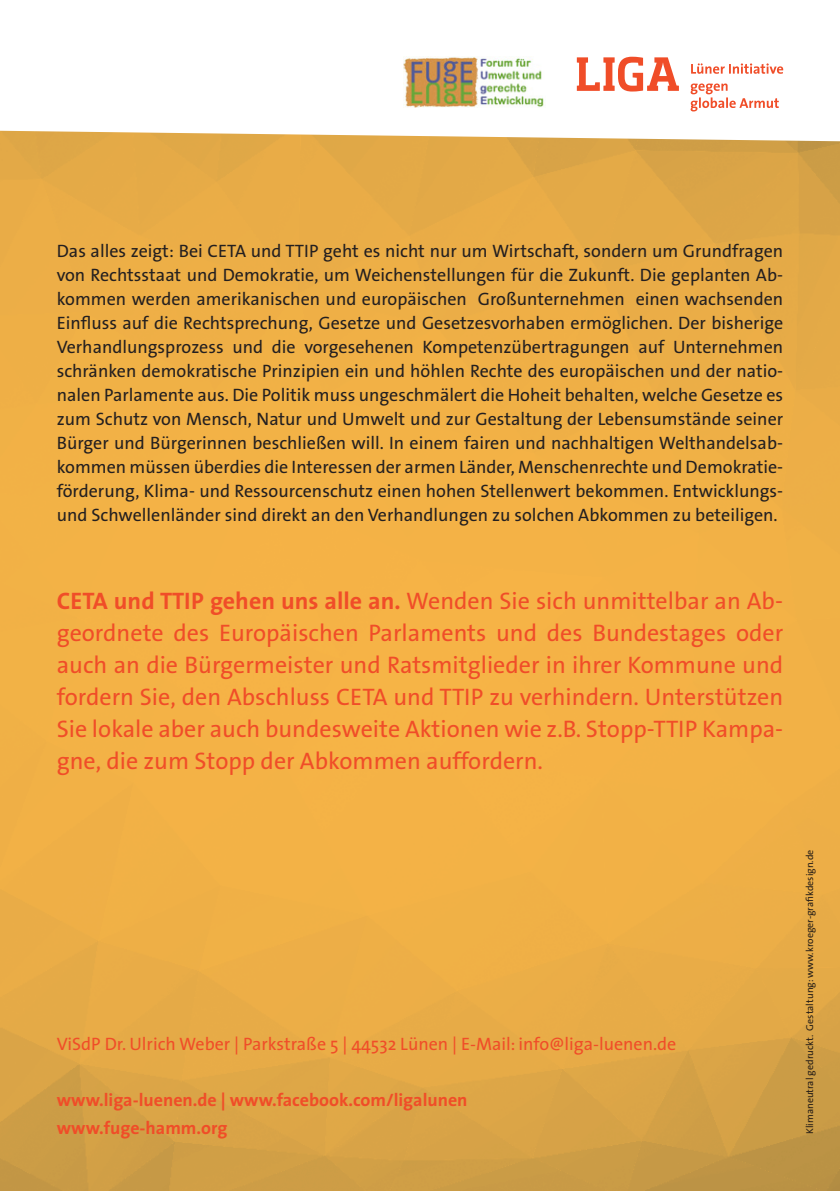
<style>
.page{position:relative;width:840px;height:1191px;background:#fff}
.page>*{position:absolute;margin:0;border:0;box-sizing:border-box;transform-origin:0 0}
.t1{font:24px/32px "The Sans B5 Plain";color:#f04d28;text-align:justify}
.t2{font:18px/24px "The Sans B5 Plain";color:#231f20;text-align:justify}
.t3{font:18px "The Sans";color:#f04d28}
.t4{font:700 18px "The Sans";color:#f04d28}
.t5{font:10px "The Sans";color:#251d17}
.s1{font-family:"The Sans B7";font-weight:700}
</style>
<div class="page">
<img style="left:0;top:141px;width:839px;height:1050px">
<svg style="left:0;top:56px;width:814px;height:85px"></svg>
<svg style="left:690px;top:83px;width:88px;height:28px"></svg>
<svg style="left:690px;top:63px;width:92px;height:11px"></svg>
<svg style="left:576px;top:57px;width:102px;height:35px"></svg>
<img style="left:403px;top:57px;width:142px;height:51px">
<p class="t2" style="left:57px;top:239px;width:727px">Das alles zeigt: Bei CETA und TTIP geht es nicht nur um Wirtschaft, sondern um Grundfragen von Rechtsstaat und Demokratie, um Weichenstellungen für die Zukunft. Die geplanten Ab&shy;kommen werden amerikanischen und europäischen Großunternehmen einen wachsenden Einfluss auf die Rechtsprechung, Gesetze und Gesetzesvorhaben ermöglichen. Der bisherige Verhandlungsprozess und die vorgesehenen Kompetenzübertragungen auf Unternehmen schränken demokratische Prinzipien ein und höhlen Rechte des europäischen und der natio&shy;nalen Parlamente aus. Die Politik muss ungeschmälert die Hoheit behalten, welche Gesetze es zum Schutz von Mensch, Natur und Umwelt und zur Gestaltung der Lebensumstände seiner Bürger und Bürgerinnen beschließen will. In einem fairen und nachhaltigen Welthandelsab&shy;kommen müssen überdies die Interessen der armen Länder, Menschenrechte und Demokratie&shy;förderung, Klima- und Ressourcenschutz einen hohen Stellenwert bekommen. Entwicklungs&shy;und Schwellenländer sind direkt an den Verhandlungen zu solchen Abkommen zu beteiligen.</p>
<p class="t1" style="left:57px;top:585px;width:727px"><span class="s1">CETA und TTIP gehen uns alle an.</span> Wenden Sie sich unmittelbar an Ab&shy;geordnete des Europäischen Parlaments und des Bundestages oder auch an die Bürgermeister und Ratsmitglieder in ihrer Kommune und fordern Sie, den Abschluss CETA und TTIP zu verhindern. Unterstützen Sie lokale aber auch bundesweite Aktionen wie z.B. Stopp-TTIP Kampa&shy;gne, die zum Stopp der Abkommen auffordern.</p>
<p class="t3" style="left:57px;top:1029px;width:621px">ViSdP Dr. Ulrich Weber | Parkstraße 5 | 44532 Lünen | E-Mail: info@liga-luenen.de</p>
<p class="t4" style="left:57px;top:1085px;width:412px">www.liga-luenen.de | www.facebook.com/ligalunen</p>
<p class="t4" style="left:57px;top:1113px;width:172px">www.fuge-hamm.org</p>
<p class="t5" style="left:801px;top:1134px;width:286px;rotate:-90deg">Klimaneutral gedruckt. Gestaltung: www.kroeger-grafikdesign.de</p>
</div>
